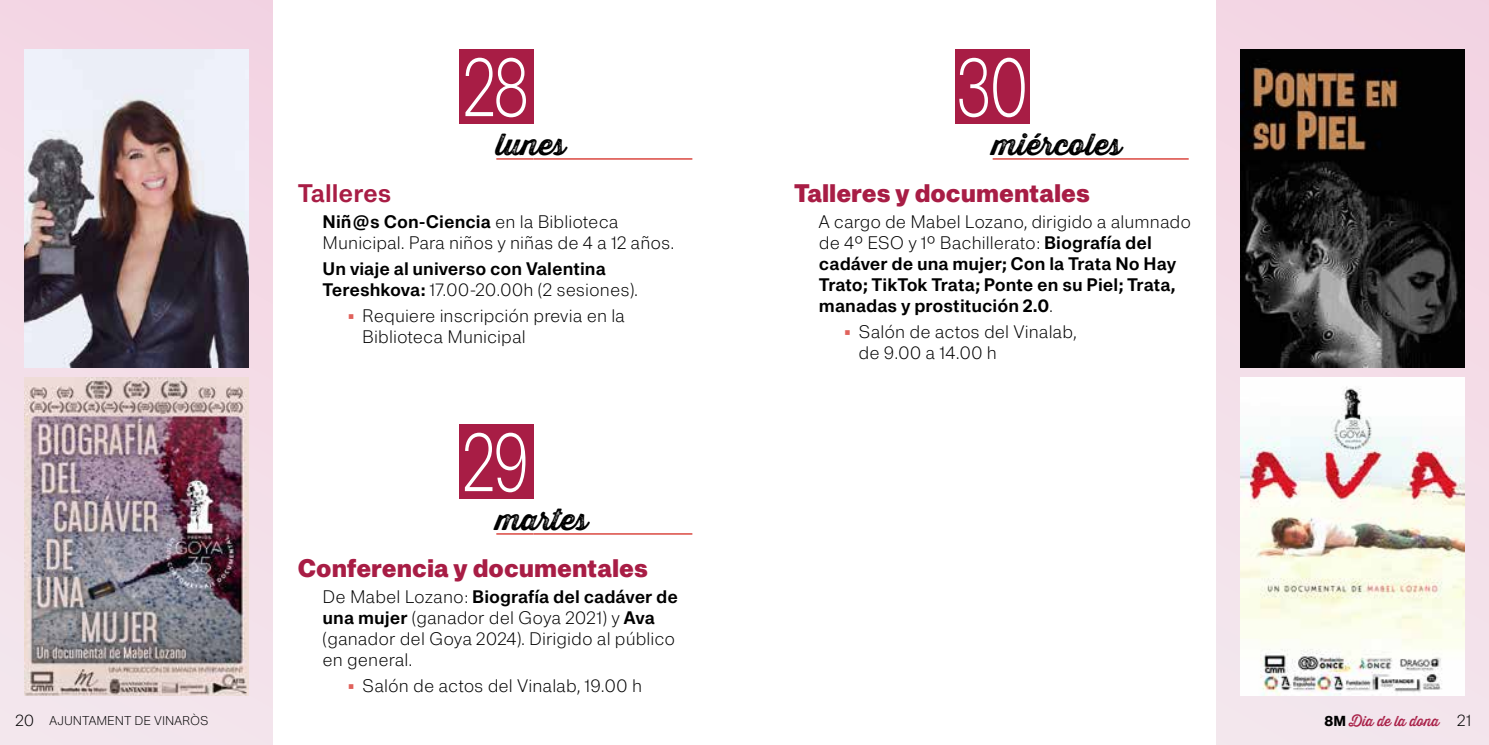
<style>
.page{position:relative;width:1489px;height:745px;background:#fff}
.page>*{position:absolute;margin:0;border:0;box-sizing:border-box;transform-origin:0 0}
.t1{font:300 80.5px "Snaga Arabic Text";color:#fff;scale:.75 1}
.t2{font:29.75px "Thirsty Rough Bol Two";color:#000}
.t3{font:900 24.5px "Snaga Arabic Text";color:#a81d45}
.t4{font:700 24.5px "Snaga Arabic Text";color:#a81d45}
.t5{font:300 17.5px/21px "Snaga Arabic Text";color:#000}
.t6{font:700 17.5px/21px "Snaga Arabic Text";color:#000}
.t7{font:14px "Thirsty Rough Reg Two";color:#a81d45}
.t8{font:300 12.25px "Snaga Arabic Text";color:#000}
.s1{font-weight:700}
.s2{font-weight:300}
.s3{font-weight:700;color:#e0625c}
.s4{font-size:15.75px}
.s5{font-family:"Snaga Arabic Text";font-weight:800;color:#000}
.s6{font-family:"Snaga Arabic Text";font-weight:300;font-size:15.75px;color:#000}
</style>
<div class="page">
<div style="left:459px;top:50px;width:74px;height:74px;background:#a81d45"></div>
<hr style="left:496px;top:158px;width:37px;height:2px;background:#e0625c">
<hr style="left:533px;top:158px;width:159px;height:2px;background:#e0625c">
<div style="left:459px;top:424px;width:74px;height:75px;background:#a81d45"></div>
<hr style="left:496px;top:532px;width:37px;height:2px;background:#e0625c">
<hr style="left:533px;top:532px;width:159px;height:2px;background:#e0625c">
<div style="left:955px;top:50px;width:74px;height:74px;background:#a81d45"></div>
<hr style="left:992px;top:158px;width:37px;height:2px;background:#e0625c">
<hr style="left:1029px;top:158px;width:159px;height:2px;background:#e0625c">
<div style="left:0;top:0;width:273px;height:744px;background:#f3dde8"></div>
<img style="left:25px;top:377px;width:223px;height:317px">
<div style="left:1215px;top:0;width:273px;height:744px;background:#f3dee8"></div>
<img style="left:1240px;top:50px;width:223px;height:317px">
<img style="left:1240px;top:377px;width:223px;height:317px">
<img style="left:25px;top:50px;width:223px;height:317px">
<h1 class="t1" style="left:463px;top:41px;width:89px">28</h1>
<h2 class="t2" style="left:496px;top:121px;width:71px">lunes</h2>
<h3 class="t4" style="left:298px;top:178px;width:95px">Talleres</h3>
<p class="t5" style="left:322px;top:213px;width:353px"><span class="s1">Niñ@s Con-Ciencia</span> en la Biblioteca<br>Municipal. Para niños y niñas de 4 a 12 años.</p>
<p class="t6" style="left:322px;top:260px;width:316px">Un viaje al universo con Valentina<br>Tereshkova: <span class="s2">17.00-20.00h (2 sesiones).</span></p>
<p class="t5" style="left:362px;top:307px;width:264px;text-indent:-15px"><span class="s3">•</span> Requiere inscripción previa en la<br>Biblioteca Municipal</p>
<h1 class="t1" style="left:463px;top:415px;width:91px">29</h1>
<h2 class="t2" style="left:496px;top:496px;width:93px">martes</h2>
<h3 class="t3" style="left:298px;top:551px;width:352px">Conferencia y documentales</h3>
<p class="t5" style="left:322px;top:587px;width:357px">De Mabel Lozano: <span class="s1">Biografía del cadáver de una mujer</span> (ganador del Goya 2021) y <span class="s1">Ava </span>(ganador del Goya 2024). Dirigido al público en general.</p>
<p class="t5" style="left:347px;top:676px;width:296px"><span class="s3">•</span> Salón de actos del Vinalab, 19.00 h</p>
<h1 class="t1" style="left:956px;top:41px;width:98px">30</h1>
<h2 class="t2" style="left:992px;top:121px;width:130px">miércoles</h2>
<h3 class="t3" style="left:794px;top:177px;width:297px">Talleres y documentales</h3>
<p class="t6" style="left:819px;top:213px;width:374px"><span class="s2">A cargo de Mabel Lozano, dirigido a alumnado de 4º ESO y 1º Bachillerato:</span> Biografía del cadáver de una mujer; Con la Trata No Hay Trato; TikTok Trata; Ponte en su Piel; Trata, manadas y prostitución 2.0<span class="s2">.</span></p>
<p class="t5" style="left:858px;top:323px;width:219px;text-indent:-15px"><span class="s3">•</span> Salón de actos del Vinalab, de 9.00 a 14.00 h</p>
<p class="t8" style="left:15px;top:712px;width:195px"><span class="s4">20</span> AJUNTAMENT DE VINARÒS</p>
<p class="t7" style="left:1324px;top:710px;width:148px"><span class="s5">8M</span> Dia de la dona <span class="s6">21</span></p>
</div>
